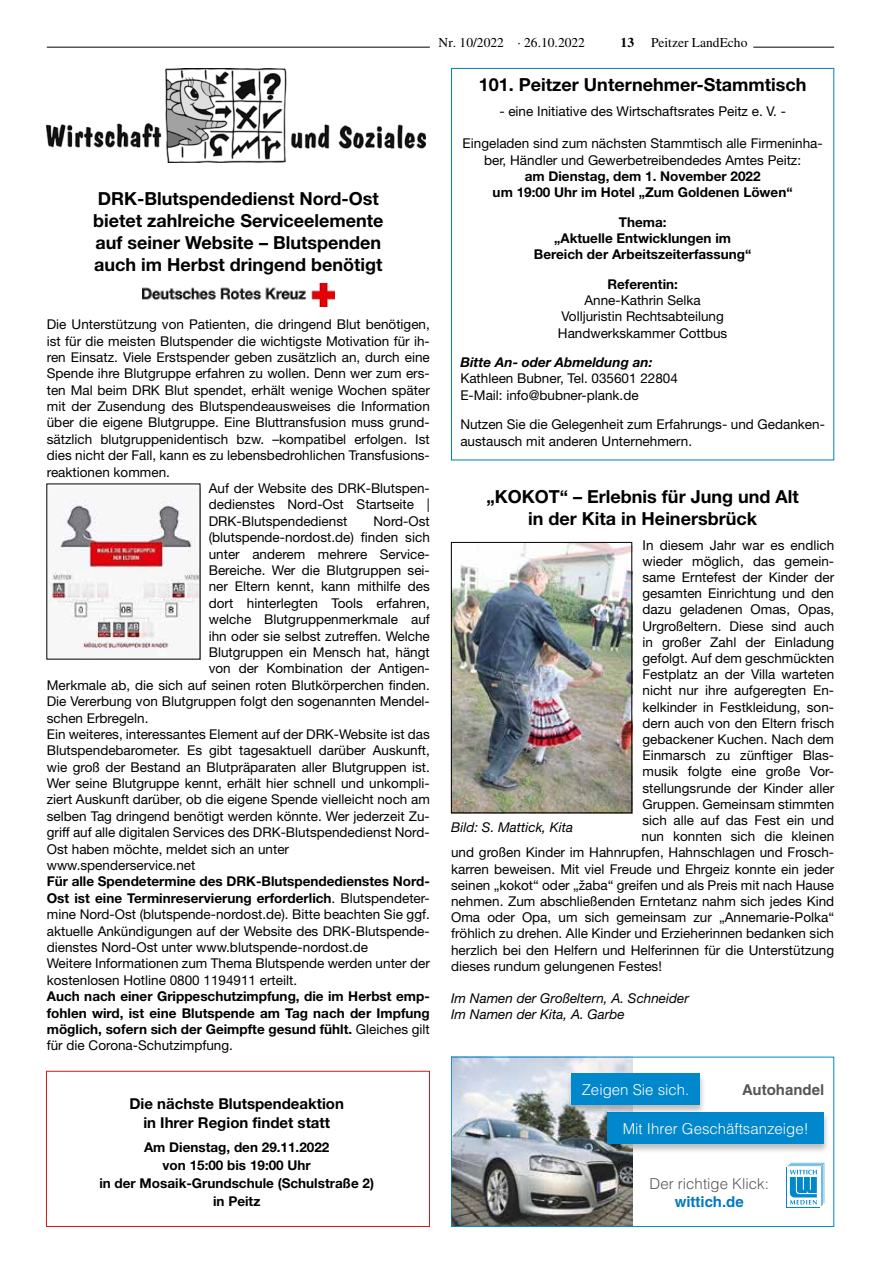
<style>
.page{position:relative;width:881px;height:1263px;background:#fff}
.page>*{position:absolute;margin:0;border:0;box-sizing:border-box;transform-origin:0 0}
.t1{font:700 18px/21.8px "Helvetica Neue LT";color:#000;text-align:center}
.t2{font:700 15px/19.5px "Helvetica Neue LT";color:#000;text-align:center}
.t3{font:300 15px "Helvetica LT";color:#fff}
.t4{font:300 15px "Helvetica LT";color:#575756}
.t5{font:700 15px "Helvetica LT";color:#007bc4}
.t6{font:700 15px "Helvetica LT";color:#575756}
.t7{font:13.5px/16.4px "Helvetica Neue LT";color:#000}
.t8{font:700 13.5px/16.2px "Helvetica Neue LT";color:#000;text-align:center}
.t9{font:italic 13.5px/16.2px "Helvetica Neue LT";color:#000}
.t10{font:13.5px "Times LT";color:#000}
.t11{font:italic 700 13.5px "Helvetica Neue LT";color:#000}
.s1{font-weight:700}
.s2{font-weight:400}
</style>
<div class="page">
<hr style="left:753px;top:47px;width:80px;height:1px;background:#000">
<hr style="left:47px;top:47px;width:382px;height:1px;background:#000">
<div style="left:451px;top:68px;width:382px;height:392px;border:1px solid #0081b9"></div>
<img style="left:47px;top:68px;width:378px;height:94px">
<img style="left:142px;top:284px;width:192px;height:22px">
<img style="left:49px;top:488px;width:149px;height:169px">
<div style="left:46px;top:1071px;width:383px;height:156px;border:1px solid #cd1719"></div>
<img style="left:453px;top:544px;width:176px;height:267px">
<div style="left:451px;top:542px;width:180px;height:271px;border:1px solid #000"></div>
<img style="left:453px;top:1059px;width:178px;height:166px">
<div style="left:451px;top:1057px;width:382px;height:170px;border:1px solid #0087cc"></div>
<svg style="left:786px;top:1167px;width:1px;height:40px"></svg>
<svg style="left:787px;top:1163px;width:36px;height:43px"></svg>
<div style="left:602px;top:1112px;width:228px;height:42px;background:#000;opacity:.26"></div>
<div style="left:607px;top:1112px;width:216px;height:32px;background:#0087cc"></div>
<div style="left:566px;top:1073px;width:140px;height:42px;background:#000;opacity:.26"></div>
<div style="left:571px;top:1073px;width:128px;height:32px;background:#0087cc"></div>
<h1 class="t1" style="left:93px;top:188px;width:291px;text-align:left">DRK-Blutspendedienst Nord-Ost bietet zahlreiche Serviceelemente auf seiner Website – Blutspenden auch im Herbst dringend benötigt</h1>
<p class="t7" style="left:47px;top:316px;width:384px">Die Unterstützung von Patienten, die dringend Blut benötigen,</p>
<p class="t7" style="left:47px;top:332px;width:384px">ist für die meisten Blutspender die wichtigste Motivation für ih-</p>
<p class="t7" style="left:47px;top:349px;width:384px">ren Einsatz. Viele Erstspender geben zusätzlich an, durch eine</p>
<p class="t7" style="left:47px;top:365px;width:384px">Spende ihre Blutgruppe erfahren zu wollen. Denn wer zum ers-</p>
<p class="t7" style="left:47px;top:381px;width:384px">ten Mal beim DRK Blut spendet, erhält wenige Wochen später</p>
<p class="t7" style="left:47px;top:398px;width:384px">mit der Zusendung des Blutspendeausweises die Information</p>
<p class="t7" style="left:47px;top:414px;width:384px">über die eigene Blutgruppe. Eine Bluttransfusion muss grund-</p>
<p class="t7" style="left:47px;top:431px;width:384px">sätzlich blutgruppenidentisch bzw. –kompatibel erfolgen. Ist</p>
<p class="t7" style="left:47px;top:447px;width:384px">dies nicht der Fall, kann es zu lebensbedrohlichen Transfusions-</p>
<p class="t7" style="left:47px;top:463px;width:125px">reaktionen kommen.</p>
<p class="t7" style="left:209px;top:480px;width:222px">Auf der Website des DRK-Blutspen-</p>
<p class="t7" style="left:209px;top:496px;width:222px">dedienstes Nord-Ost Startseite |</p>
<p class="t7" style="left:209px;top:513px;width:140px">DRK-Blutspendedienst</p>
<p class="t7" style="left:373px;top:513px;width:58px">Nord-Ost</p>
<p class="t7" style="left:209px;top:529px;width:222px">(blutspende-nordost.de) finden sich</p>
<p class="t7" style="left:209px;top:545px;width:222px">unter anderem mehrere Service-</p>
<p class="t7" style="left:209px;top:562px;width:222px">Bereiche. Wer die Blutgruppen sei-</p>
<p class="t7" style="left:209px;top:578px;width:222px">ner Eltern kennt, kann mithilfe des</p>
<p class="t7" style="left:209px;top:595px;width:222px">dort hinterlegten Tools erfahren,</p>
<p class="t7" style="left:209px;top:611px;width:222px">welche Blutgruppenmerkmale auf</p>
<p class="t7" style="left:209px;top:627px;width:222px">ihn oder sie selbst zutreffen. Welche</p>
<p class="t7" style="left:209px;top:644px;width:222px">Blutgruppen ein Mensch hat, hängt</p>
<p class="t7" style="left:209px;top:660px;width:222px">von der Kombination der Antigen-</p>
<p class="t7" style="left:47px;top:676px;width:384px">Merkmale ab, die sich auf seinen roten Blutkörperchen finden.</p>
<p class="t7" style="left:47px;top:693px;width:384px">Die Vererbung von Blutgruppen folgt den sogenannten Mendel-</p>
<p class="t7" style="left:47px;top:709px;width:103px">schen Erbregeln.</p>
<p class="t7" style="left:47px;top:726px;width:384px">Ein weiteres, interessantes Element auf der DRK-Website ist das</p>
<p class="t7" style="left:47px;top:742px;width:384px">Blutspendebarometer. Es gibt tagesaktuell darüber Auskunft,</p>
<p class="t7" style="left:47px;top:758px;width:384px">wie groß der Bestand an Blutpräparaten aller Blutgruppen ist.</p>
<p class="t7" style="left:47px;top:775px;width:384px">Wer seine Blutgruppe kennt, erhält hier schnell und unkompli-</p>
<p class="t7" style="left:47px;top:791px;width:384px">ziert Auskunft darüber, ob die eigene Spende vielleicht noch am</p>
<p class="t7" style="left:47px;top:808px;width:384px">selben Tag dringend benötigt werden könnte. Wer jederzeit Zu-</p>
<p class="t7" style="left:47px;top:824px;width:384px">griff auf alle digitalen Services des DRK-Blutspendedienst Nord-</p>
<p class="t7" style="left:47px;top:840px;width:244px">Ost haben möchte, meldet sich an unter</p>
<p class="t7" style="left:47px;top:857px;width:150px">www.spenderservice.net</p>
<p class="t7" style="left:47px;top:873px;width:384px"><span class="s1">Für alle Spendetermine des DRK-Blutspendedienstes Nord-Ost ist eine Terminreservierung erforderlich</span>. Blutspendeter&shy;mine Nord-Ost (blutspende-nordost.de). Bitte beachten Sie ggf. aktuelle Ankündigungen auf der Website des DRK-Blutspende&shy;dienstes Nord-Ost unter www.blutspende-nordost.de<br>Weitere Informationen zum Thema Blutspende werden unter der kostenlosen Hotline 0800 1194911 erteilt.</p>
<p class="t8" style="left:47px;top:988px;width:384px;text-align:justify">Auch nach einer Grippeschutzimpfung, die im Herbst emp&shy;fohlen wird, ist eine Blutspende am Tag nach der Impfung möglich, sofern sich der Geimpfte gesund fühlt. <span class="s2">Gleiches gilt für die Corona-Schutzimpfung.</span></p>
<p class="t10" style="left:438px;top:34px;width:148px">Nr. 10/2022 · 26.10.2022</p>
<p class="t10" style="left:620px;top:34px;width:128px"><span class="s1">13</span> Peitzer LandEcho</p>
<h1 class="t1" style="left:478px;top:74px;width:329px">101. Peitzer Unternehmer-Stammtisch</h1>
<p class="t7" style="left:499px;top:103px;width:288px">- eine Initiative des Wirtschaftsrates Peitz e. V. -</p>
<p class="t7" style="left:462px;top:135px;width:361px;text-align:center">Eingeladen sind zum nächsten Stammtisch alle Firmeninha&shy;ber, Händler und Gewerbetreibendedes Amtes Peitz:</p>
<p class="t8" style="left:492px;top:168px;width:301px">am Dienstag, dem 1. November 2022<br>um 19:00 Uhr im Hotel „Zum Goldenen Löwen“</p>
<p class="t8" style="left:533px;top:214px;width:219px">Thema:<br>„Aktuelle Entwicklungen im<br>Bereich der Arbeitszeiterfassung“</p>
<p class="t8" style="left:607px;top:276px;width:72px">Referentin:</p>
<p class="t7" style="left:557px;top:292px;width:171px;text-align:center">Anne-Kathrin Selka<br>Volljuristin Rechtsabteilung<br>Handwerkskammer Cottbus</p>
<p class="t11" style="left:460px;top:354px;width:193px">Bitte An- oder Abmeldung an:</p>
<p class="t7" style="left:460px;top:370px;width:219px">Kathleen Bubner, Tel. 035601 22804<br>E-Mail: info@bubner-plank.de</p>
<p class="t7" style="left:460px;top:416px;width:366px">Nutzen Sie die Gelegenheit zum Erfahrungs- und Gedanken&shy;austausch mit anderen Unternehmern.</p>
<h1 class="t1" style="left:486px;top:486px;width:313px">„KOKOT“ – Erlebnis für Jung und Alt in der Kita in Heinersbrück</h1>
<p class="t7" style="left:642px;top:536px;width:193px">In diesem Jahr war es endlich</p>
<p class="t7" style="left:642px;top:552px;width:193px">wieder möglich, das gemein-</p>
<p class="t7" style="left:642px;top:569px;width:193px">same Erntefest der Kinder der</p>
<p class="t7" style="left:642px;top:585px;width:193px">gesamten Einrichtung und den</p>
<p class="t7" style="left:642px;top:601px;width:193px">dazu geladenen Omas, Opas,</p>
<p class="t7" style="left:642px;top:617px;width:193px">Urgroßeltern. Diese sind auch</p>
<p class="t7" style="left:642px;top:633px;width:193px">in großer Zahl der Einladung</p>
<p class="t7" style="left:642px;top:650px;width:193px">gefolgt. Auf dem geschmückten</p>
<p class="t7" style="left:642px;top:666px;width:193px">Festplatz an der Villa warteten</p>
<p class="t7" style="left:642px;top:682px;width:193px">nicht nur ihre aufgeregten En-</p>
<p class="t7" style="left:642px;top:698px;width:193px">kelkinder in Festkleidung, son-</p>
<p class="t7" style="left:642px;top:714px;width:193px">dern auch von den Eltern frisch</p>
<p class="t7" style="left:642px;top:731px;width:193px">gebackener Kuchen. Nach dem</p>
<p class="t7" style="left:642px;top:747px;width:193px">Einmarsch zu zünftiger Blas-</p>
<p class="t7" style="left:642px;top:763px;width:193px">musik folgte eine große Vor-</p>
<p class="t7" style="left:642px;top:779px;width:193px">stellungsrunde der Kinder aller</p>
<p class="t7" style="left:642px;top:795px;width:193px">Gruppen. Gemeinsam stimmten</p>
<p class="t7" style="left:642px;top:812px;width:193px">sich alle auf das Fest ein und</p>
<p class="t7" style="left:641px;top:828px;width:194px">nun konnten sich die kleinen</p>
<p class="t7" style="left:451px;top:844px;width:384px">und großen Kinder im Hahnrupfen, Hahnschlagen und Frosch-</p>
<p class="t7" style="left:451px;top:860px;width:384px">karren beweisen. Mit viel Freude und Ehrgeiz konnte ein jeder</p>
<p class="t7" style="left:451px;top:876px;width:384px">seinen „kokot“ oder „žaba“ greifen und als Preis mit nach Hause</p>
<p class="t7" style="left:451px;top:893px;width:384px">nehmen. Zum abschließenden Erntetanz nahm sich jedes Kind</p>
<p class="t7" style="left:451px;top:909px;width:384px">Oma oder Opa, um sich gemeinsam zur „Annemarie-Polka“</p>
<p class="t7" style="left:451px;top:925px;width:384px">fröhlich zu drehen. Alle Kinder und Erzieherinnen bedanken sich</p>
<p class="t7" style="left:451px;top:941px;width:384px">herzlich bei den Helfern und Helferinnen für die Unterstützung</p>
<p class="t7" style="left:451px;top:957px;width:212px">dieses rundum gelungenen Festes!</p>
<p class="t9" style="left:451px;top:990px;width:239px">Im Namen der Großeltern, A. Schneider<br>Im Namen der Kita, A. Garbe</p>
<p class="t9" style="left:451px;top:819px;width:123px">Bild: S. Mattick, Kita</p>
<p class="t2" style="left:129px;top:1093px;width:216px">Die nächste Blutspendeaktion in Ihrer Region findet statt</p>
<p class="t8" style="left:99px;top:1138px;width:276px;line-height:17.7px">Am Dienstag, den 29.11.2022<br>von 15:00 bis 19:00 Uhr<br>in der Mosaik-Grundschule (Schulstraße 2) in Peitz</p>
<p class="t3" style="left:581px;top:1080px;width:109px">Zeigen Sie sich.</p>
<p class="t6" style="left:741px;top:1081px;width:84px">Autohandel</p>
<p class="t3" style="left:622px;top:1119px;width:187px">Mit Ihrer Geschäftsanzeige!</p>
<p class="t4" style="left:649px;top:1175px;width:121px">Der richtige Klick:</p>
<p class="t5" style="left:674px;top:1193px;width:71px">wittich.de</p>
</div>
